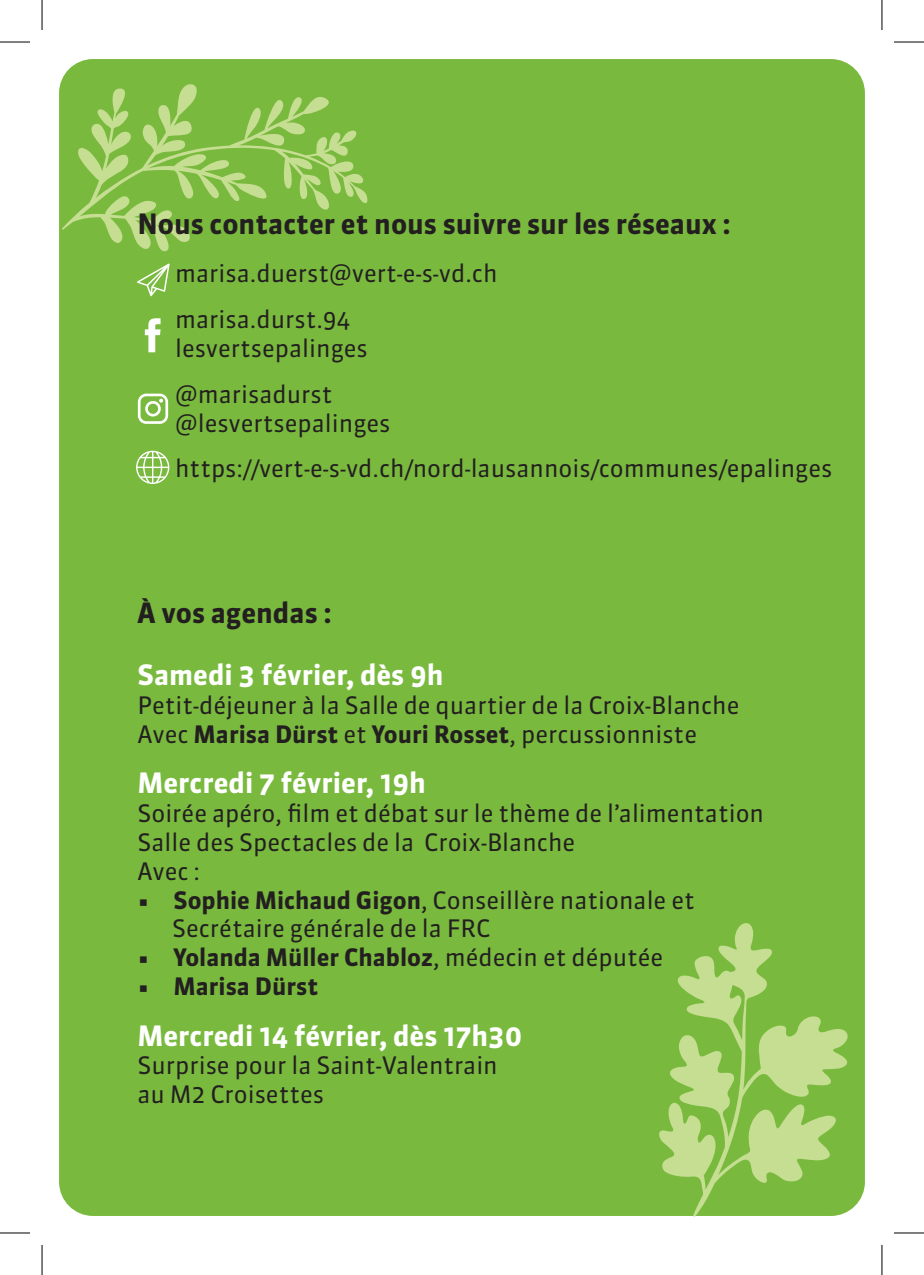
<style>
.page{position:relative;width:924px;height:1275px;background:#fff}
.page>*{position:absolute;margin:0;border:0;box-sizing:border-box;transform-origin:0 0}
.t1{font:700 28px "Sanuk OT";color:#fff}
.t2{font:700 28px "Sanuk OT";color:#231f20}
.t3{font:24px "Sanuk OT";color:#231f20}
.t4{font:700 24px "Sanuk OT";color:#231f20}
.s1{font-weight:700}
.s2{font-weight:400}
</style>
<div class="page">
<div style="left:59px;top:59px;width:805px;height:1157px;background:#79ba3e;border-radius:34px"></div>
<svg style="left:62px;top:84px;width:306px;height:168px"></svg>
<svg style="left:659px;top:923px;width:192px;height:294px"></svg>
<svg style="left:145px;top:318px;width:15px;height:34px"></svg>
<svg style="left:138px;top:393px;width:30px;height:31px"></svg>
<svg style="left:137px;top:263px;width:32px;height:33px"></svg>
<svg style="left:136px;top:451px;width:33px;height:33px"></svg>
<hr style="left:0;top:42px;width:30px;height:1px;background:#000">
<hr style="left:893px;top:42px;width:30px;height:1px;background:#000">
<hr style="left:0;top:1232px;width:30px;height:1px;background:#000">
<hr style="left:893px;top:1232px;width:30px;height:1px;background:#000">
<hr style="left:42px;top:0;width:1px;height:30px;background:#000">
<hr style="left:42px;top:1245px;width:1px;height:30px;background:#000">
<hr style="left:881px;top:0;width:1px;height:30px;background:#000">
<hr style="left:881px;top:1245px;width:1px;height:30px;background:#000">
<p class="t2" style="left:137px;top:206px;width:594px">Nous contacter et nous suivre sur les réseaux :</p>
<p class="t3" style="left:175px;top:259px;width:324px">marisa.duerst@vert-e-s-vd.ch</p>
<p class="t3" style="left:175px;top:304px;width:176px">marisa.durst.94</p>
<p class="t3" style="left:175px;top:333px;width:194px">lesvertsepalinges</p>
<p class="t3" style="left:175px;top:379px;width:159px">@marisadurst</p>
<p class="t3" style="left:175px;top:408px;width:217px">@lesvertsepalinges</p>
<p class="t3" style="left:175px;top:454px;width:658px">https://vert-e-s-vd.ch/nord-lausannois/communes/epalinges</p>
<p class="t2" style="left:137px;top:595px;width:195px">À vos agendas :</p>
<p class="t1" style="left:137px;top:657px;width:307px">Samedi 3 février, dès 9h</p>
<p class="t3" style="left:137px;top:690px;width:603px">Petit-déjeuner à la Salle de quartier de la Croix-Blanche</p>
<p class="t3" style="left:137px;top:719px;width:561px">Avec <span class="s1">Marisa Dürst</span> et <span class="s1">Youri Rosset</span>, percussionniste</p>
<p class="t1" style="left:137px;top:765px;width:290px">Mercredi 7 février, 19h</p>
<p class="t3" style="left:137px;top:798px;width:628px">Soirée apéro, film et débat sur le thème de l’alimentation</p>
<p class="t3" style="left:137px;top:827px;width:439px">Salle des Spectacles de la Croix-Blanche</p>
<p class="t3" style="left:137px;top:856px;width:64px">Avec :</p>
<p class="t3" style="left:137px;top:885px;width:558px"><span class="s1">• Sophie Michaud Gigon</span>, Conseillère nationale et</p>
<p class="t3" style="left:172px;top:913px;width:319px">Secrétaire générale de la FRC</p>
<p class="t4" style="left:137px;top:942px;width:527px">• Yolanda Müller Chabloz<span class="s2">, médecin et députée</span></p>
<p class="t4" style="left:137px;top:971px;width:182px">• Marisa Dürst</p>
<p class="t1" style="left:137px;top:1018px;width:386px">Mercredi 14 février, dès 17h30</p>
<p class="t3" style="left:137px;top:1050px;width:362px">Surprise pour la Saint-Valentrain</p>
<p class="t3" style="left:137px;top:1079px;width:188px">au M2 Croisettes</p>
</div>
